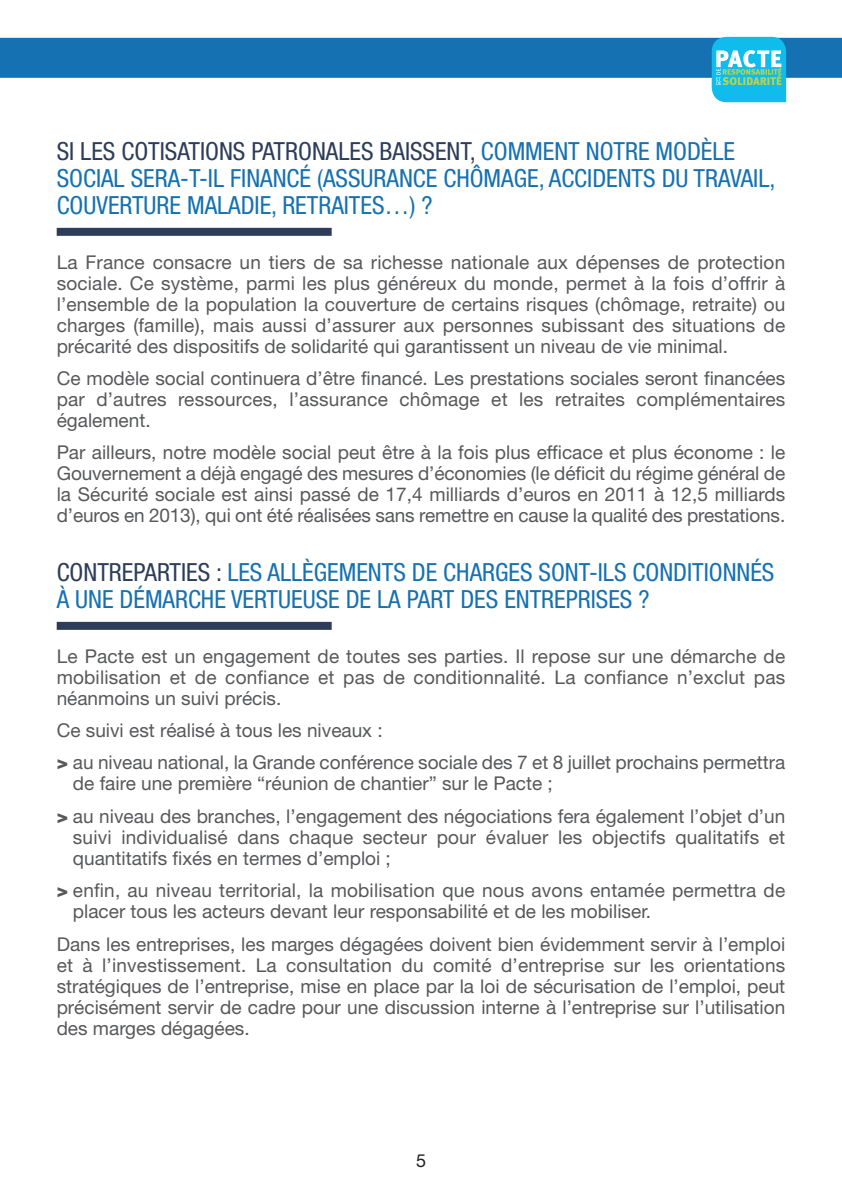
<style>
.page{position:relative;width:842px;height:1191px;background:#fff}
.page>*{position:absolute;margin:0;border:0;box-sizing:border-box;transform-origin:0 0}
.t1{font:condensed 25px/27px "Helvetica Neue";color:#1571b1}
.t2{font:19px/21px "Helvetica Neue";color:#57585a;text-align:justify}
.t3{font:18px "Helvetica Neue";color:#231f20}
.s1{color:#2d3d59}
.s2{font-weight:800}
</style>
<div class="page">
<div style="left:0;top:38px;width:842px;height:40px;background:#1571b1"></div>
<svg style="left:712px;top:37px;width:74px;height:65px;background:#41c6dd"></svg>
<div style="left:57px;top:228px;width:275px;height:8px;background:#2d3d59"></div>
<div style="left:57px;top:622px;width:275px;height:8px;background:#2d3d59"></div>
<h1 class="t1" style="left:57px;top:139px;width:720px"><span class="s1">SI LES COTISATIONS PATRONALES BAISSENT,</span> COMMENT NOTRE MODÈLE<br>SOCIAL SERA-T-IL FINANCÉ (ASSURANCE CHÔMAGE, ACCIDENTS DU TRAVAIL,<br>COUVERTURE MALADIE, RETRAITES…) ?</h1>
<p class="t2" style="left:57px;top:253px;width:730px">La France consacre un tiers de sa richesse nationale aux dépenses de protection sociale. Ce système, parmi les plus généreux du monde, permet à la fois d’offrir à l’ensemble de la population la couverture de certains risques (chômage, retraite) ou charges (famille), mais aussi d’assurer aux personnes subissant des situations de précarité des dispositifs de solidarité qui garantissent un niveau de vie minimal.</p>
<p class="t2" style="left:57px;top:370px;width:730px">Ce modèle social continuera d’être financé. Les prestations sociales seront financées par d’autres ressources, l’assurance chômage et les retraites complémentaires également.</p>
<p class="t2" style="left:57px;top:444px;width:730px">Par ailleurs, notre modèle social peut être à la fois plus efficace et plus économe : le Gouvernement a déjà engagé des mesures d’économies (le déficit du régime général de la Sécurité sociale est ainsi passé de 17,4 milliards d’euros en 2011 à 12,5 milliards d’euros en 2013), qui ont été réalisées sans remettre en cause la qualité des prestations.</p>
<h1 class="t1" style="left:57px;top:560px;width:719px"><span class="s1">CONTREPARTIES :</span> LES ALLÈGEMENTS DE CHARGES SONT-ILS CONDITIONNÉS<br>À UNE DÉMARCHE VERTUEUSE DE LA PART DES ENTREPRISES ?</h1>
<p class="t2" style="left:57px;top:647px;width:730px">Le Pacte est un engagement de toutes ses parties. Il repose sur une démarche de mobilisation et de confiance et pas de conditionnalité. La confiance n’exclut pas néanmoins un suivi précis.</p>
<p class="t2" style="left:57px;top:716px;width:730px;line-height:32.4px">Ce suivi est réalisé à tous les niveaux :<br><span class="s2">&gt;</span> au niveau national, la Grande conférence sociale des 7 et 8 juillet prochains permettra</p>
<p class="t2" style="left:57px;top:769px;width:730px;line-height:32.4px;text-indent:16px">de faire une première “réunion de chantier” sur le Pacte ;<br><span class="s2">&gt;</span> au niveau des branches, l’engagement des négociations fera également l’objet d’un</p>
<p class="t2" style="left:73px;top:828px;width:714px">suivi individualisé dans chaque secteur pour évaluer les objectifs qualitatifs et quantitatifs fixés en termes d’emploi ;</p>
<p class="t2" style="left:73px;top:881px;width:714px;text-indent:-16px"><span class="s2">&gt;</span> enfin, au niveau territorial, la mobilisation que nous avons entamée permettra de placer tous les acteurs devant leur responsabilité et de les mobiliser.</p>
<p class="t2" style="left:57px;top:935px;width:730px">Dans les entreprises, les marges dégagées doivent bien évidemment servir à l’emploi et à l’investissement. La consultation du comité d’entreprise sur les orientations stratégiques de l’entreprise, mise en place par la loi de sécurisation de l’emploi, peut précisément servir de cadre pour une discussion interne à l’entreprise sur l’utilisation des marges dégagées.</p>
<p class="t3" style="left:416px;top:1153px;width:12px">5</p>
</div>
